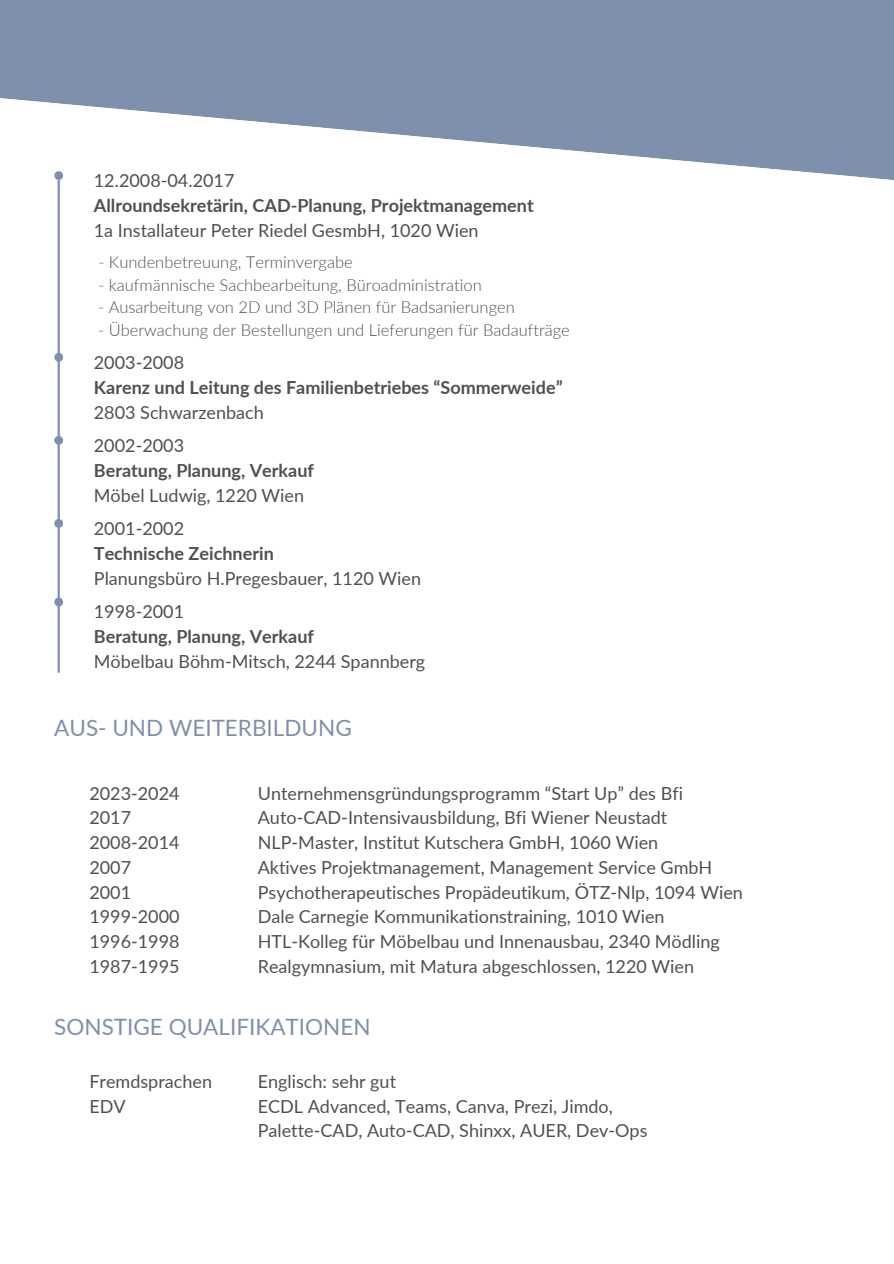
<style>
.page{position:relative;width:894px;height:1264px;background:#fff}
.page>*{position:absolute;margin:0;border:0;box-sizing:border-box;transform-origin:0 0}
.t1{font:22.5px "Lato";color:#7f90ac}
.t2{font:18px "Lato";color:#505050}
.t3{font:700 18px "Lato";color:#505050}
.t4{font:300 16.5px "Lato";color:#505050}
</style>
<div class="page">
<hr style="left:58px;top:180px;width:2px;height:492px;background:#7f90ac">
<div style="left:54px;top:353px;width:9px;height:9px;background:#7f90ac;border-radius:50%"></div>
<div style="left:54px;top:436px;width:9px;height:9px;background:#7f90ac;border-radius:50%"></div>
<svg style="left:0;top:0;width:893px;height:195px;fill:#7f90ac"></svg>
<div style="left:54px;top:519px;width:9px;height:9px;background:#7f90ac;border-radius:50%"></div>
<div style="left:54px;top:597px;width:9px;height:9px;background:#7f90ac;border-radius:50%"></div>
<p class="t2" style="left:94px;top:169px;width:142px">12.2008-04.2017</p>
<p class="t3" style="left:94px;top:194px;width:441px">Allroundsekretärin, CAD-Planung, Projektmanagement</p>
<p class="t2" style="left:94px;top:219px;width:386px">1a Installateur Peter Riedel GesmbH, 1020 Wien</p>
<p class="t4" style="left:98px;top:252px;width:256px">- Kundenbetreuung, Terminvergabe</p>
<p class="t4" style="left:98px;top:274px;width:385px">- kaufmännische Sachbearbeitung, Büroadministration</p>
<p class="t4" style="left:98px;top:297px;width:418px">- Ausarbeitung von 2D und 3D Plänen für Badsanierungen</p>
<p class="t4" style="left:98px;top:319px;width:473px">- Überwachung der Bestellungen und Lieferungen für Badaufträge</p>
<p class="t2" style="left:94px;top:351px;width:92px">2003-2008</p>
<p class="t3" style="left:94px;top:376px;width:470px">Karenz und Leitung des Familienbetriebes “Sommerweide”</p>
<p class="t2" style="left:94px;top:401px;width:171px">2803 Schwarzenbach</p>
<p class="t2" style="left:94px;top:434px;width:92px">2002-2003</p>
<p class="t3" style="left:94px;top:459px;width:221px">Beratung, Planung, Verkauf</p>
<p class="t2" style="left:94px;top:484px;width:212px">Möbel Ludwig, 1220 Wien</p>
<p class="t2" style="left:94px;top:517px;width:92px">2001-2002</p>
<p class="t3" style="left:94px;top:542px;width:181px">Technische Zeichnerin</p>
<p class="t2" style="left:94px;top:567px;width:328px">Planungsbüro H.Pregesbauer, 1120 Wien</p>
<p class="t2" style="left:94px;top:600px;width:92px">1998-2001</p>
<p class="t3" style="left:94px;top:625px;width:221px">Beratung, Planung, Verkauf</p>
<p class="t2" style="left:94px;top:650px;width:333px">Möbelbau Böhm-Mitsch, 2244 Spannberg</p>
<h1 class="t1" style="left:54px;top:713px;width:299px">AUS- UND WEITERBILDUNG</h1>
<p class="t2" style="left:89px;top:781px;width:92px">2023-2024</p>
<p class="t2" style="left:89px;top:806px;width:43px">2017</p>
<p class="t2" style="left:89px;top:831px;width:92px">2008-2014</p>
<p class="t2" style="left:89px;top:856px;width:43px">2007</p>
<p class="t2" style="left:89px;top:880px;width:43px">2001</p>
<p class="t2" style="left:89px;top:905px;width:92px">1999-2000</p>
<p class="t2" style="left:89px;top:930px;width:92px">1996-1998</p>
<p class="t2" style="left:89px;top:955px;width:92px">1987-1995</p>
<p class="t2" style="left:258px;top:781px;width:426px">Unternehmensgründungsprogramm “Start Up” des Bfi</p>
<p class="t2" style="left:258px;top:806px;width:411px">Auto-CAD-Intensivausbildung, Bfi Wiener Neustadt</p>
<p class="t2" style="left:258px;top:831px;width:402px">NLP-Master, Institut Kutschera GmbH, 1060 Wien</p>
<p class="t2" style="left:258px;top:856px;width:456px">Aktives Projektmanagement, Management Service GmbH</p>
<p class="t2" style="left:258px;top:880px;width:486px">Psychotherapeutisches Propädeutikum, ÖTZ-Nlp, 1094 Wien</p>
<p class="t2" style="left:258px;top:905px;width:408px">Dale Carnegie Kommunikationstraining, 1010 Wien</p>
<p class="t2" style="left:258px;top:930px;width:463px">HTL-Kolleg für Möbelbau und Innenausbau, 2340 Mödling</p>
<p class="t2" style="left:258px;top:955px;width:437px">Realgymnasium, mit Matura abgeschlossen, 1220 Wien</p>
<h1 class="t1" style="left:54px;top:1012px;width:318px">SONSTIGE QUALIFIKATIONEN</h1>
<p class="t2" style="left:89px;top:1070px;width:124px">Fremdsprachen</p>
<p class="t2" style="left:89px;top:1094px;width:38px">EDV</p>
<p class="t2" style="left:258px;top:1070px;width:140px">Englisch: sehr gut</p>
<p class="t2" style="left:258px;top:1094px;width:356px">ECDL Advanced, Teams, Canva, Prezi, Jimdo,</p>
<p class="t2" style="left:258px;top:1119px;width:391px">Palette-CAD, Auto-CAD, Shinxx, AUER, Dev-Ops</p>
</div>
